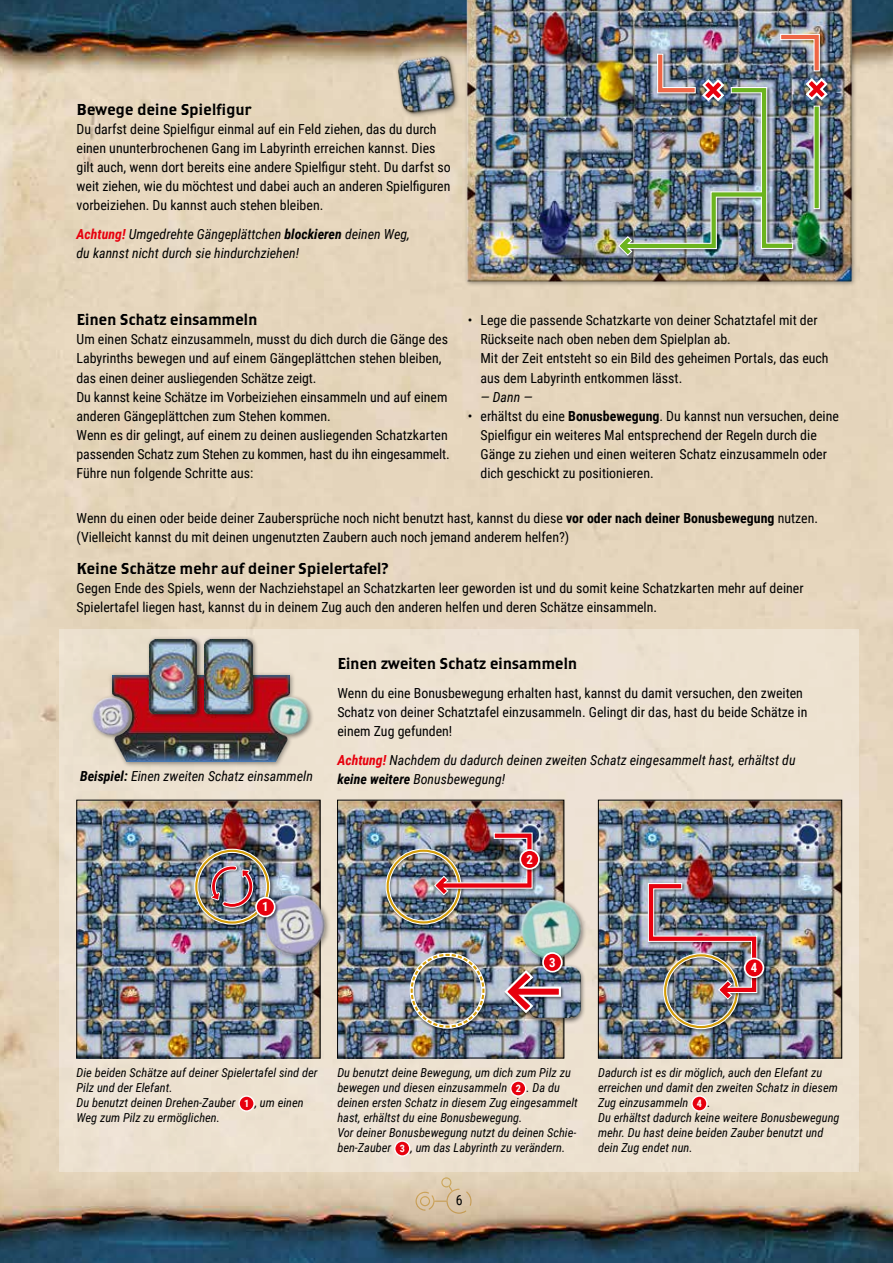
<style>
.page{position:relative;width:893px;height:1263px;background:#fff}
.page>*{position:absolute;margin:0;border:0;box-sizing:border-box;transform-origin:0 0}
.t1{font:15.75px "Brothers OT";letter-spacing:-.02em;color:#000}
.t2{font:13.8px/19px "Roboto Condensed";color:#000}
.t3{font:italic 13.8px/19px "Roboto Condensed";color:#000}
.t4{font:700 12.75px "Roboto Condensed";color:#fff}
.t5{font:italic 12.3px/15px "Roboto Condensed";color:#000}
.s1{font-weight:700;color:#e7000e}
.s2{font-weight:700}
.s3{font-weight:700;font-style:normal;font-size:10.2px;color:#fff}
</style>
<div class="page">
<img style="left:0;top:0;width:893px;height:1263px">
<img style="left:394px;top:0;width:464px;height:293px">
<div style="left:60px;top:629px;width:799px;height:543px;background:#ede2d0"></div>
<img style="left:339px;top:802px;width:223px;height:254px">
<div style="left:337px;top:800px;width:227px;height:258px;border:1px solid #000"></div>
<img style="left:513px;top:891px;width:73px;height:76px">
<div style="left:524px;top:963px;width:62px;height:61px;background:#000;opacity:.6"></div>
<img style="left:528px;top:966px;width:52px;height:52px">
<img style="left:600px;top:802px;width:240px;height:254px">
<div style="left:598px;top:800px;width:244px;height:258px;border:1px solid #000"></div>
<div style="left:662px;top:952px;width:81px;height:81px;background:#000;opacity:.5"></div>
<img style="left:79px;top:802px;width:239px;height:254px">
<img style="left:257px;top:887px;width:72px;height:75px">
<div style="left:109px;top:672px;width:186px;height:96px;background:#000;opacity:.4"></div>
<img style="left:112px;top:675px;width:177px;height:87px">
<div style="left:90px;top:694px;width:46px;height:47px;background:#000;opacity:.5"></div>
<img style="left:90px;top:692px;width:46px;height:48px">
<div style="left:268px;top:694px;width:47px;height:47px;background:#000;opacity:.5"></div>
<img style="left:266px;top:692px;width:48px;height:48px">
<div style="left:146px;top:636px;width:57px;height:84px;background:#000;opacity:.5"></div>
<img style="left:150px;top:639px;width:47px;height:74px">
<div style="left:202px;top:636px;width:56px;height:84px;background:#000;opacity:.5"></div>
<img style="left:205px;top:639px;width:47px;height:74px">
<svg style="left:416px;top:1177px;width:56px;height:37px;background:#dac4a5"></svg>
<svg style="left:239px;top:1096px;width:15px;height:15px"></svg>
<div style="left:238px;top:1095px;width:17px;height:17px;border:1px solid #fff;border-radius:50%"></div>
<svg style="left:511px;top:1081px;width:15px;height:15px"></svg>
<div style="left:510px;top:1080px;width:16px;height:17px;border:1px solid #fff;border-radius:50%"></div>
<svg style="left:395px;top:1141px;width:15px;height:15px"></svg>
<div style="left:394px;top:1140px;width:16px;height:17px;border:1px solid #fff;border-radius:50%"></div>
<svg style="left:692px;top:1096px;width:15px;height:15px"></svg>
<div style="left:691px;top:1095px;width:17px;height:17px;border:1px solid #fff;border-radius:50%"></div>
<svg style="left:209px;top:826px;width:46px;height:22px"></svg>
<div style="left:193px;top:848px;width:81px;height:80px;background:#000;opacity:.5"></div>
<div style="left:194px;top:849px;width:76px;height:76px;border:4px solid #fff;border-radius:50%"></div>
<div style="left:195px;top:850px;width:74px;height:73px;border:2px solid #d39c07;border-radius:50%"></div>
<div style="left:385px;top:848px;width:80px;height:80px;background:#000;opacity:.5"></div>
<div style="left:386px;top:848px;width:75px;height:76px;border:4px solid #fff;border-radius:50%"></div>
<div style="left:387px;top:850px;width:73px;height:73px;border:2px solid #d39c07;border-radius:50%"></div>
<div style="left:409px;top:952px;width:80px;height:80px;background:#000;opacity:.5"></div>
<img style="left:409px;top:953px;width:77px;height:76px">
<div style="left:504px;top:969px;width:61px;height:48px;background:#000;opacity:.5"></div>
<img style="left:503px;top:968px;width:59px;height:47px">
<div style="left:433px;top:832px;width:103px;height:67px;background:#000;opacity:.5"></div>
<img style="left:433px;top:832px;width:100px;height:64px">
<div style="left:254px;top:896px;width:25px;height:25px;background:#000;opacity:.5"></div>
<div style="left:256px;top:898px;width:19px;height:18px;background:#e7000e;border-radius:50%"></div>
<div style="left:255px;top:897px;width:21px;height:20px;border:2px solid #fff;border-radius:50%"></div>
<div style="left:518px;top:848px;width:26px;height:25px;background:#000;opacity:.5"></div>
<div style="left:520px;top:850px;width:19px;height:19px;background:#e7000e;border-radius:50%"></div>
<div style="left:519px;top:849px;width:21px;height:21px;border:2px solid #fff;border-radius:50%"></div>
<div style="left:541px;top:951px;width:25px;height:25px;background:#000;opacity:.5"></div>
<div style="left:543px;top:953px;width:19px;height:19px;background:#e7000e;border-radius:50%"></div>
<div style="left:542px;top:952px;width:21px;height:20px;border:2px solid #fff;border-radius:50%"></div>
<div style="left:647px;top:882px;width:114px;height:121px;background:#000;opacity:.5"></div>
<img style="left:647px;top:882px;width:111px;height:118px">
<div style="left:743px;top:957px;width:25px;height:25px;background:#000;opacity:.5"></div>
<div style="left:745px;top:958px;width:18px;height:19px;background:#e7000e;border-radius:50%"></div>
<div style="left:744px;top:958px;width:20px;height:20px;border:2px solid #fff;border-radius:50%"></div>
<img style="left:617px;top:33px;width:212px;height:224px">
<p class="t1" style="left:77px;top:102px;width:176px">Bewege deine Spielfigur</p>
<p class="t2" style="left:77px;top:119px;width:376px">Du darfst deine Spielfigur einmal auf ein Feld ziehen, das du durch einen ununterbrochenen Gang im Labyrinth erreichen kannst. Dies gilt auch, wenn dort bereits eine andere Spielfigur steht. Du darfst so weit ziehen, wie du möchtest und dabei auch an anderen Spielfiguren vorbeiziehen. Du kannst auch stehen bleiben.</p>
<p class="t3" style="left:77px;top:224px;width:335px"><span class="s1">Achtung!</span> Umgedrehte Gängeplättchen <span class="s2">blockieren</span> deinen Weg, du kannst nicht durch sie hindurchziehen!</p>
<p class="t1" style="left:77px;top:313px;width:183px">Einen Schatz einsammeln</p>
<p class="t2" style="left:77px;top:329px;width:375px">Um einen Schatz einzusammeln, musst du dich durch die Gänge des Labyrinths bewegen und auf einem Gängeplättchen stehen bleiben, das einen deiner ausliegenden Schätze zeigt.<br>Du kannst keine Schätze im Vorbeiziehen einsammeln und auf einem anderen Gängeplättchen zum Stehen kommen.<br>Wenn es dir gelingt, auf einem zu deinen ausliegenden Schatzkarten passenden Schatz zum Stehen zu kommen, hast du ihn eingesammelt.<br>Führe nun folgende Schritte aus:</p>
<p class="t2" style="left:480px;top:310px;width:350px;text-indent:-13px">• Lege die passende Schatzkarte von deiner Schatztafel mit der Rückseite nach oben neben dem Spielplan ab.<br>Mit der Zeit entsteht so ein Bild des geheimen Portals, das euch aus dem Labyrinth entkommen lässt.</p>
<p class="t3" style="left:480px;top:387px;width:54px">— Dann —</p>
<p class="t2" style="left:480px;top:406px;width:360px;text-indent:-13px">• erhältst du eine <span class="s2">Bonusbewegung</span>. Du kannst nun versuchen, deine Spielfigur ein weiteres Mal entsprechend der Regeln durch die Gänge zu ziehen und einen weiteren Schatz einzusammeln oder dich geschickt zu positionieren.</p>
<p class="t2" style="left:77px;top:508px;width:743px">Wenn du einen oder beide deiner Zaubersprüche noch nicht benutzt hast, kannst du diese <span class="s2">vor oder nach deiner Bonusbewegung</span> nutzen. (Vielleicht kannst du mit deinen ungenutzten Zaubern auch noch jemand anderem helfen?)</p>
<p class="t1" style="left:77px;top:561px;width:313px">Keine Schätze mehr auf deiner Spielertafel?</p>
<p class="t2" style="left:77px;top:578px;width:729px">Gegen Ende des Spiels, wenn der Nachziehstapel an Schatzkarten leer geworden ist und du somit keine Schatzkarten mehr auf deiner<br>Spielertafel liegen hast, kannst du in deinem Zug auch den anderen helfen und deren Schätze einsammeln.</p>
<p class="t3" style="left:80px;top:766px;width:234px"><span class="s2">Beispiel:</span> Einen zweiten Schatz einsammeln</p>
<p class="t1" style="left:337px;top:657px;width:242px">Einen zweiten Schatz einsammeln</p>
<p class="t2" style="left:337px;top:683px;width:472px">Wenn du eine Bonusbewegung erhalten hast, kannst du damit versuchen, den zweiten<br>Schatz von deiner Schatztafel einzusammeln. Gelingt dir das, hast du beide Schätze in einem Zug gefunden!</p>
<p class="t3" style="left:337px;top:750px;width:460px"><span class="s1">Achtung!</span> Nachdem du dadurch deinen zweiten Schatz eingesammelt hast, erhältst du <span class="s2">keine weitere</span> Bonusbewegung!</p>
<p class="t4" style="left:262px;top:898px;width:8px">1</p>
<p class="t4" style="left:526px;top:850px;width:8px">2</p>
<p class="t4" style="left:549px;top:953px;width:8px">3</p>
<p class="t4" style="left:751px;top:959px;width:8px">4</p>
<p class="t5" style="left:77px;top:1065px;width:242px">Die beiden Schätze auf deiner Spielertafel sind der Pilz und der Elefant.<br>Du benutzt deinen Drehen-Zauber <span class="s3">1</span> , um einen Weg zum Pilz zu ermöglichen.</p>
<p class="t5" style="left:337px;top:1065px;width:242px">Du benutzt deine Bewegung, um dich zum Pilz zu bewegen und diesen einzusammeln <span class="s3">2</span> . Da du deinen ersten Schatz in diesem Zug eingesammelt hast, erhältst du eine Bonusbewegung.<br>Vor deiner Bonusbewegung nutzt du deinen Schie&shy;ben-Zauber <span class="s3">3</span> , um das Labyrinth zu verändern.</p>
<p class="t5" style="left:598px;top:1065px;width:243px">Dadurch ist es dir möglich, auch den Elefant zu erreichen und damit den zweiten Schatz in diesem Zug einzusammeln <span class="s3">4</span> .<br>Du erhältst dadurch keine weitere Bonusbewegung mehr. Du hast deine beiden Zauber benutzt und dein Zug endet nun.</p>
<p class="t2" style="left:456px;top:1190px;width:8px">6</p>
</div>
